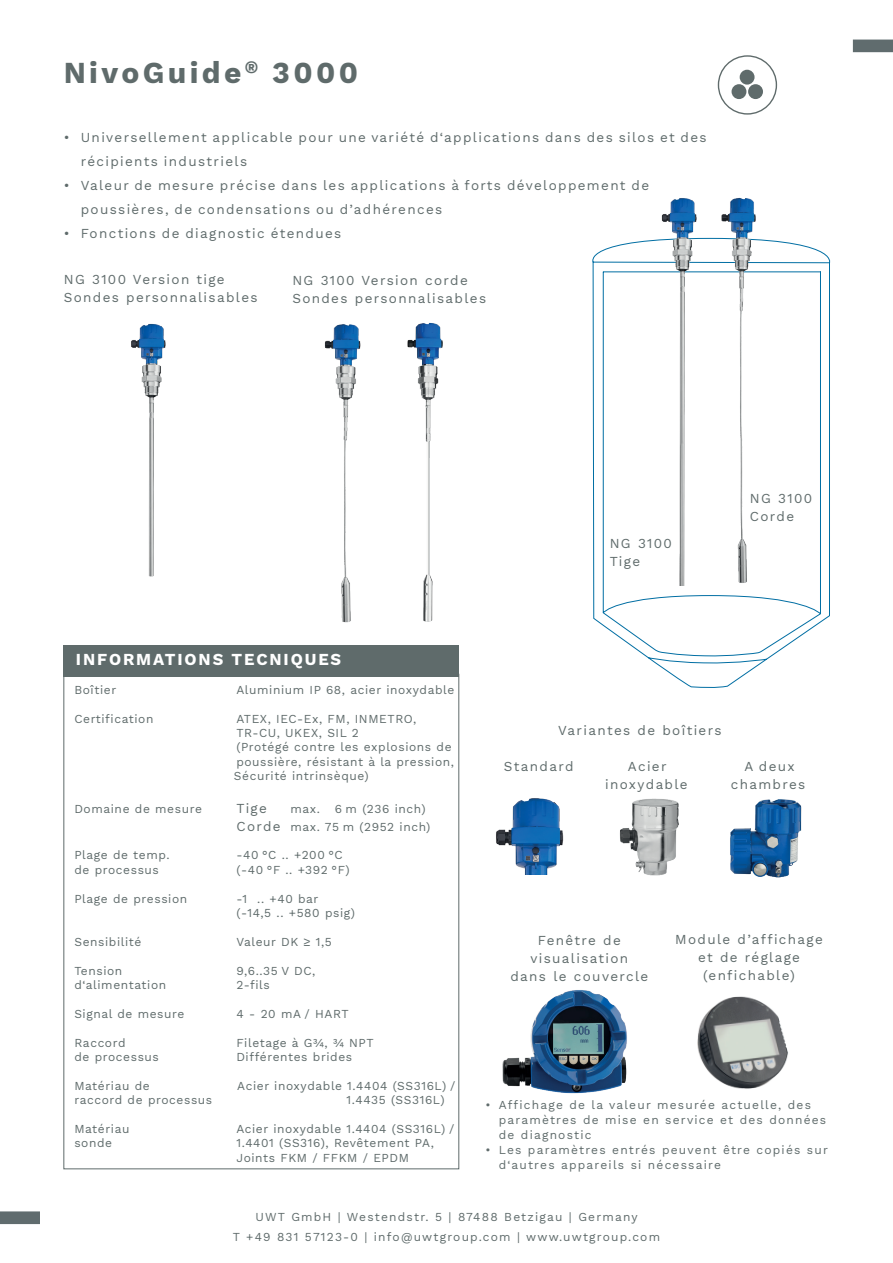
<style>
.page{position:relative;width:893px;height:1263px;background:#fff}
.page>*{position:absolute;margin:0;border:0;box-sizing:border-box;transform-origin:0 0}
.t1{font:30px "Work Sans";letter-spacing:.115em;color:#5f6b6b}
.t2{font:16.5px "Work Sans";letter-spacing:.115em;color:#fff}
.t3{font:13.5px/18px "Work Sans";letter-spacing:.1em;color:#5f6b6b}
.t4{font:12px/14.4px "Work Sans";letter-spacing:.05em;color:#5f6b6b}
.t5{font:12px/15px "Work Sans";letter-spacing:.1em;color:#5f6b6b}
.s1{font-size:13.5px}
</style>
<div class="page">
<img style="left:131px;top:324px;width:35px;height:253px">
<img style="left:324px;top:324px;width:37px;height:299px">
<img style="left:502px;top:990px;width:79px;height:104px">
<img style="left:423px;top:458px;width:10px;height:164px">
<img style="left:407px;top:322px;width:36px;height:136px">
<img style="left:496px;top:798px;width:68px;height:77px">
<svg style="left:853px;top:40px;width:40px;height:12px"></svg>
<svg style="left:0;top:1211px;width:40px;height:13px"></svg>
<svg style="left:718px;top:55px;width:59px;height:60px"></svg>
<svg style="left:581px;top:241px;width:250px;height:852px"></svg>
<img style="left:638px;top:198px;width:55px;height:388px">
<img style="left:693px;top:197px;width:93px;height:434px">
<div style="left:64px;top:645px;width:395px;height:31px;background:#5f6b6b"></div>
<h1 class="t1" style="left:64px;top:50px;width:296px">NivoGuide<sup>®</sup> 3000</h1>
<p class="t3" style="left:81px;top:125px;width:627px;line-height:24px;text-indent:-17px">• Universellement applicable pour une variété d‘applications dans des silos et des récipients industriels</p>
<p class="t3" style="left:81px;top:173px;width:570px;line-height:24px;text-indent:-17px">• Valeur de mesure précise dans les applications à forts développement de poussières, de condensations ou d’adhérences</p>
<p class="t3" style="left:64px;top:224px;width:279px">• Fonctions de diagnostic étendues</p>
<p class="t3" style="left:64px;top:270px;width:195px">NG 3100 Version tige<br>Sondes personnalisables</p>
<p class="t3" style="left:292px;top:270px;width:195px">NG 3100 Version corde<br>Sondes personnalisables</p>
<h2 class="t2" style="left:76px;top:647px;width:267px">INFORMATIONS TECNIQUES</h2>
<p class="t3" style="left:610px;top:534px;width:64px">NG 3100<br>Tige</p>
<p class="t3" style="left:750px;top:489px;width:64px">NG 3100<br>Corde</p>
<p class="t4" style="left:74px;top:682px;width:43px">Boîtier</p>
<p class="t4" style="left:236px;top:682px;width:219px">Aluminium IP 68, acier inoxydable</p>
<p class="t4" style="left:74px;top:711px;width:81px">Certification</p>
<p class="t4" style="left:234px;top:711px;width:222px">ATEX, IEC-Ex, FM, INMETRO,<br>TR-CU, UKEX, SIL 2<br>(Protégé contre les explosions de poussière, résistant à la pression,<br>Sécurité intrinsèque)</p>
<p class="t4" style="left:74px;top:801px;width:129px">Domaine de mesure</p>
<p class="t3" style="left:236px;top:798px;width:32px">Tige</p>
<p class="t4" style="left:236px;top:799px;width:196px;line-height:18px;text-indent:54px">max. 6 m (236 inch)<br><span class="s1">Corde</span> max. 75 m (2952 inch)</p>
<p class="t4" style="left:74px;top:848px;width:97px">Plage de temp.</p>
<p class="t4" style="left:236px;top:848px;width:108px">-40 °C .. +200 °C</p>
<p class="t4" style="left:74px;top:862px;width:86px">de processus</p>
<p class="t4" style="left:236px;top:862px;width:115px">(-40 °F .. +392 °F)</p>
<p class="t4" style="left:74px;top:891px;width:114px">Plage de pression</p>
<p class="t4" style="left:236px;top:891px;width:120px">-1 .. +40 bar (-14,5 .. +580 psig)</p>
<p class="t4" style="left:74px;top:934px;width:69px">Sensibilité</p>
<p class="t4" style="left:236px;top:934px;width:97px">Valeur DK ≥ 1,5</p>
<p class="t4" style="left:74px;top:963px;width:50px">Tension</p>
<p class="t4" style="left:236px;top:963px;width:80px">9,6..35 V DC,</p>
<p class="t4" style="left:74px;top:977px;width:93px">d‘alimentation</p>
<p class="t4" style="left:236px;top:977px;width:35px">2-fils</p>
<p class="t4" style="left:74px;top:1006px;width:112px">Signal de mesure</p>
<p class="t4" style="left:237px;top:1006px;width:114px">4 - 20 mA / HART</p>
<p class="t4" style="left:74px;top:1035px;width:53px">Raccord</p>
<p class="t4" style="left:236px;top:1035px;width:139px">Filetage à G¾, ¾ NPT</p>
<p class="t4" style="left:74px;top:1049px;width:86px">de processus</p>
<p class="t4" style="left:236px;top:1049px;width:117px">Différentes brides</p>
<p class="t4" style="left:74px;top:1078px;width:77px">Matériau de</p>
<p class="t4" style="left:237px;top:1078px;width:219px">Acier inoxydable 1.4404 (SS316L) /</p>
<p class="t4" style="left:74px;top:1092px;width:139px">raccord de processus</p>
<p class="t4" style="left:346px;top:1092px;width:100px">1.4435 (SS316L)</p>
<p class="t4" style="left:74px;top:1121px;width:57px">Matériau</p>
<p class="t4" style="left:236px;top:1121px;width:219px">Acier inoxydable 1.4404 (SS316L) /</p>
<p class="t4" style="left:74px;top:1136px;width:39px">sonde</p>
<p class="t4" style="left:236px;top:1136px;width:199px">1.4401 (SS316), Revêtement PA,<br>Joints FKM / FFKM / EPDM</p>
<p class="t3" style="left:558px;top:720px;width:165px">Variantes de boîtiers</p>
<p class="t3" style="left:504px;top:756px;width:71px">Standard</p>
<p class="t3" style="left:628px;top:756px;width:40px">Acier</p>
<p class="t3" style="left:744px;top:756px;width:52px">A deux</p>
<p class="t3" style="left:605px;top:774px;width:84px">inoxydable</p>
<p class="t3" style="left:731px;top:774px;width:76px">chambres</p>
<p class="t3" style="left:510px;top:931px;width:139px;text-align:center">Fenêtre de visualisation<br>dans le couvercle</p>
<p class="t3" style="left:675px;top:929px;width:149px;text-align:center">Module d’affichage et de réglage (enfichable)</p>
<p class="t5" style="left:499px;top:1097px;width:329px;text-indent:-14px">• Affichage de la valeur mesurée actuelle, des paramètres de mise en service et des données de diagnostic</p>
<p class="t5" style="left:499px;top:1142px;width:331px;text-indent:-14px">• Les paramètres entrés peuvent être copiés sur d‘autres appareils si nécessaire</p>
<p class="t5" style="left:233px;top:1206px;width:429px;line-height:19.8px;text-align:center">UWT GmbH | Westendstr. 5 | 87488 Betzigau | Germany<br>T +49 831 57123-0 | info@uwtgroup.com | www.uwtgroup.com</p>
</div>
